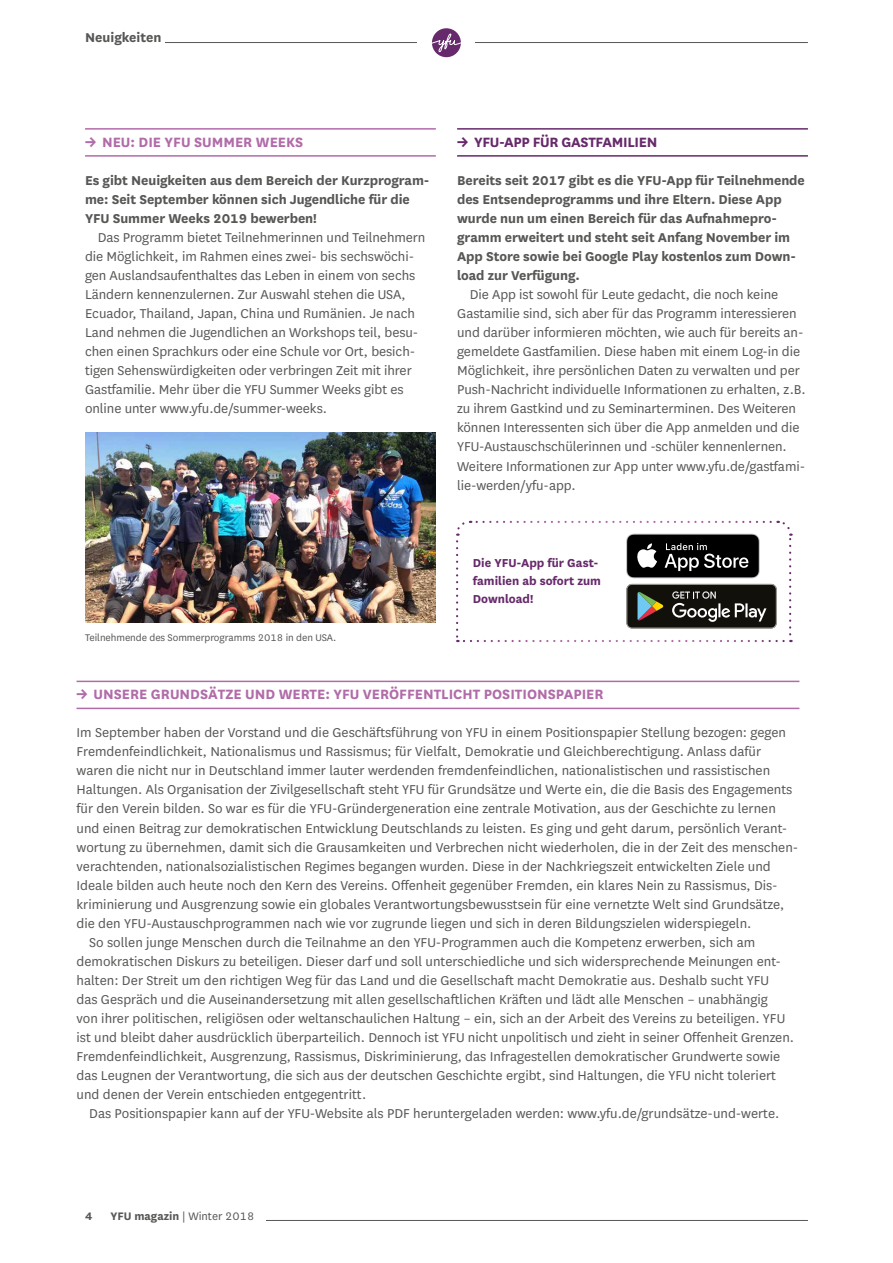
<style>
.page{position:relative;width:893px;height:1263px;background:#fff}
.page>*{position:absolute;margin:0;border:0;box-sizing:border-box;transform-origin:0 0}
.t1{font:700 15.75px "National";color:#b16ba9}
.t2{font:700 15.75px "National";letter-spacing:-.02em;color:#66296b}
.t3{font:15px/19px "National";color:#575756}
.t4{font:700 15px/19px "National";letter-spacing:-.005em;color:#575756}
.t5{font:700 13.5px/18px "National";color:#66296b}
.t6{font:12.75px "National";color:#575756}
.t7{font:700 12.75px "National";color:#575756}
.t8{font:11.25px "National";letter-spacing:-.005em;color:#575756}
.s1{font-size:16.5px}
.s2{font-weight:700}
</style>
<div class="page">
<hr style="left:85px;top:42px;width:723px;height:1px;background:#575756">
<hr style="left:85px;top:1220px;width:723px;height:1px;background:#575756">
<div style="left:85px;top:1211px;width:26px;height:13px;background:#fff"></div>
<div style="left:111px;top:1211px;width:155px;height:13px;background:#fff"></div>
<div style="left:418px;top:14px;width:57px;height:57px;background:#fff"></div>
<div style="left:432px;top:28px;width:29px;height:29px;background:#66296b;border-radius:50%"></div>
<svg style="left:432px;top:33px;width:29px;height:20px"></svg>
<img style="left:85px;top:432px;width:351px;height:191px">
<div style="left:85px;top:31px;width:79px;height:22px;background:#fff"></div>
<hr style="left:77px;top:681px;width:722px;height:1px;background:#b16ba9">
<hr style="left:77px;top:708px;width:722px;height:1px;background:#b16ba9">
<hr style="left:85px;top:128px;width:351px;height:2px;background:#b16ba9">
<hr style="left:85px;top:155px;width:351px;height:2px;background:#b16ba9">
<hr style="left:457px;top:128px;width:351px;height:2px;background:#66296b">
<hr style="left:457px;top:155px;width:351px;height:2px;background:#66296b">
<svg style="left:456px;top:520px;width:335px;height:122px"></svg>
<p class="t4" style="left:85px;top:27px;width:78px">Neuigkeiten</p>
<p class="t1" style="left:85px;top:131px;width:220px"><span class="s1">→</span> NEU: DIE YFU SUMMER WEEKS</p>
<p class="t4" style="left:85px;top:169px;width:346px">Es gibt Neuigkeiten aus dem Bereich der Kurzprogram&shy;me: Seit September können sich Jugendliche für die<br>YFU Summer Weeks 2019 bewerben!</p>
<p class="t3" style="left:85px;top:227px;width:342px;text-indent:13px">Das Programm bietet Teilnehmerinnen und Teilnehmern die Möglichkeit, im Rahmen eines zwei- bis sechswöchi&shy;gen Auslandsaufenthaltes das Leben in einem von sechs Ländern kennenzulernen. Zur Auswahl stehen die USA, Ecuador, Thailand, Japan, China und Rumänien. Je nach Land nehmen die Jugendlichen an Workshops teil, besu&shy;chen einen Sprachkurs oder eine Schule vor Ort, besich&shy;tigen Sehenswürdigkeiten oder verbringen Zeit mit ihrer Gastfamilie. Mehr über die YFU Summer Weeks gibt es online unter www.yfu.de/summer-weeks.</p>
<p class="t8" style="left:85px;top:630px;width:253px">Teilnehmende des Sommerprogramms 2018 in den USA.</p>
<p class="t2" style="left:457px;top:131px;width:202px"><span class="s1">→</span> YFU-APP FÜR GASTFAMILIEN</p>
<p class="t4" style="left:457px;top:169px;width:349px">Bereits seit 2017 gibt es die YFU-App für Teilnehmende des Entsendeprogramms und ihre Eltern. Diese App wurde nun um einen Bereich für das Aufnahmepro&shy;gramm erweitert und steht seit Anfang November im App Store sowie bei Google Play kostenlos zum Down&shy;load zur Verfügung.</p>
<p class="t3" style="left:457px;top:284px;width:350px;text-indent:13px">Die App ist sowohl für Leute gedacht, die noch keine Gastamilie sind, sich aber für das Programm interessieren und darüber informieren möchten, wie auch für bereits an&shy;gemeldete Gastfamilien. Diese haben mit einem Log-in die Möglichkeit, ihre persönlichen Daten zu verwalten und per Push-Nachricht individuelle Informationen zu erhalten, z.B. zu ihrem Gastkind und zu Seminarterminen. Des Weiteren können Interessenten sich über die App anmelden und die YFU-Austauschschülerinnen und -schüler kennenlernen.<br>Weitere Informationen zur App unter www.yfu.de/gastfami&shy;lie-werden/yfu-app.</p>
<p class="t5" style="left:473px;top:553px;width:130px">Die YFU-App für Gast&shy;familien ab sofort zum<br>Download!</p>
<p class="t1" style="left:77px;top:683px;width:529px"><span class="s1">→</span> UNSERE GRUNDSÄTZE UND WERTE: YFU VERÖFFENTLICHT POSITIONSPAPIER</p>
<p class="t3" style="left:77px;top:722px;width:711px">Im September haben der Vorstand und die Geschäftsführung von YFU in einem Positionspapier Stellung bezogen: gegen</p>
<p class="t3" style="left:77px;top:741px;width:686px">Fremdenfeindlichkeit, Nationalismus und Rassismus; für Vielfalt, Demokratie und Gleichberechtigung. Anlass dafür</p>
<p class="t3" style="left:77px;top:760px;width:695px">waren die nicht nur in Deutschland immer lauter werdenden fremdenfeindlichen, nationalistischen und rassistischen</p>
<p class="t3" style="left:77px;top:780px;width:717px">Haltungen. Als Organisation der Zivilgesellschaft steht YFU für Grundsätze und Werte ein, die die Basis des Engagements</p>
<p class="t3" style="left:77px;top:799px;width:701px">für den Verein bilden. So war es für die YFU-Gründergeneration eine zentrale Motivation, aus der Geschichte zu lernen</p>
<p class="t3" style="left:77px;top:818px;width:712px">und einen Beitrag zur demokratischen Entwicklung Deutschlands zu leisten. Es ging und geht darum, persönlich Verant-</p>
<p class="t3" style="left:77px;top:837px;width:723px">wortung zu übernehmen, damit sich die Grausamkeiten und Verbrechen nicht wiederholen, die in der Zeit des menschen-</p>
<p class="t3" style="left:77px;top:856px;width:696px">verachtenden, nationalsozialistischen Regimes begangen wurden. Diese in der Nachkriegszeit entwickelten Ziele und</p>
<p class="t3" style="left:77px;top:875px;width:702px">Ideale bilden auch heute noch den Kern des Vereins. Offenheit gegenüber Fremden, ein klares Nein zu Rassismus, Dis-</p>
<p class="t3" style="left:77px;top:894px;width:709px">kriminierung und Ausgrenzung sowie ein globales Verantwortungsbewusstsein für eine vernetzte Welt sind Grundsätze,</p>
<p class="t3" style="left:77px;top:913px;width:676px">die den YFU-Austauschprogrammen nach wie vor zugrunde liegen und sich in deren Bildungszielen widerspiegeln.</p>
<p class="t3" style="left:89px;top:932px;width:667px">So sollen junge Menschen durch die Teilnahme an den YFU-Programmen auch die Kompetenz erwerben, sich am</p>
<p class="t3" style="left:77px;top:951px;width:706px">demokratischen Diskurs zu beteiligen. Dieser darf und soll unterschiedliche und sich widersprechende Meinungen ent-</p>
<p class="t3" style="left:77px;top:970px;width:694px">halten: Der Streit um den richtigen Weg für das Land und die Gesellschaft macht Demokratie aus. Deshalb sucht YFU</p>
<p class="t3" style="left:77px;top:989px;width:693px">das Gespräch und die Auseinandersetzung mit allen gesellschaftlichen Kräften und lädt alle Menschen – unabhängig</p>
<p class="t3" style="left:77px;top:1008px;width:710px">von ihrer politischen, religiösen oder weltanschaulichen Haltung – ein, sich an der Arbeit des Vereins zu beteiligen. YFU</p>
<p class="t3" style="left:77px;top:1027px;width:719px">ist und bleibt daher ausdrücklich überparteilich. Dennoch ist YFU nicht unpolitisch und zieht in seiner Offenheit Grenzen.</p>
<p class="t3" style="left:77px;top:1046px;width:705px">Fremdenfeindlichkeit, Ausgrenzung, Rassismus, Diskriminierung, das Infragestellen demokratischer Grundwerte sowie</p>
<p class="t3" style="left:77px;top:1065px;width:701px">das Leugnen der Verantwortung, die sich aus der deutschen Geschichte ergibt, sind Haltungen, die YFU nicht toleriert</p>
<p class="t3" style="left:77px;top:1084px;width:291px">und denen der Verein entschieden entgegentritt.</p>
<p class="t3" style="left:89px;top:1103px;width:692px">Das Positionspapier kann auf der YFU-Website als PDF heruntergeladen werden: www.yfu.de/grundsätze-und-werte.</p>
<p class="t7" style="left:85px;top:1207px;width:9px">4</p>
<p class="t6" style="left:111px;top:1208px;width:145px"><span class="s2">YFU magazin</span> | Winter 2018</p>
</div>
